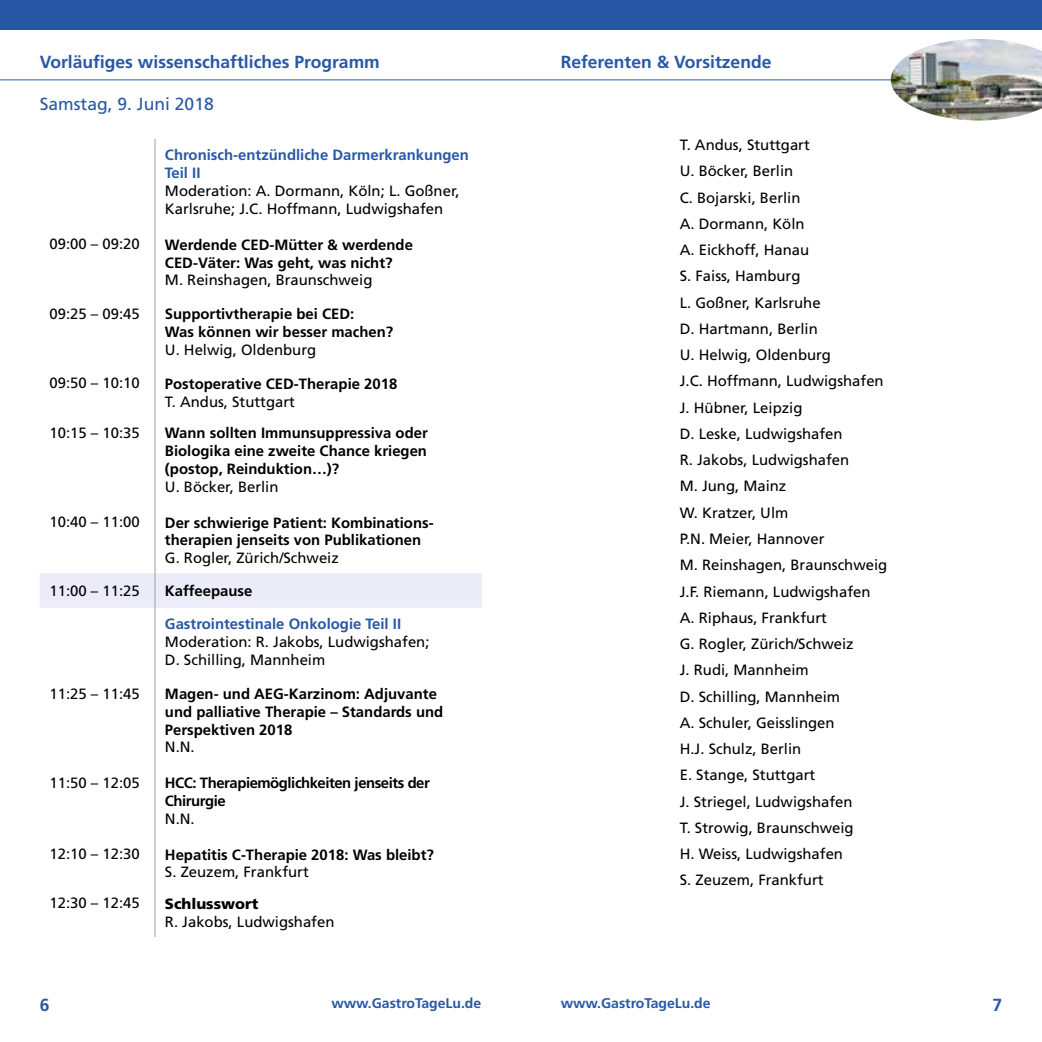
<style>
.page{position:relative;width:1042px;height:1042px;background:#fff}
.page>*{position:absolute;margin:0;border:0;box-sizing:border-box;transform-origin:0 0}
.t1{font:700 17.5px "Frutiger";color:#2858a5}
.t2{font:17.5px "Frutiger";color:#2858a5}
.t3{font:14.88px/26.2px "Frutiger";color:#000}
.t4{font:700 14.88px/17.8px "Frutiger";color:#000}
.t5{font:700 14.88px/17.8px "Frutiger";color:#2858a5}
.t6{font:700 14.88px/17.8px "Frutiger";letter-spacing:-.03em;color:#000}
.t7{font:900 14.88px "Frutiger";color:#000}
.t8{font:700 14px "Frutiger";color:#2858a5}
</style>
<div class="page">
<div style="left:0;top:0;width:1042px;height:30px;background:#2858a5"></div>
<hr style="left:0;top:79px;width:935px;height:1px;background:#2858a5">
<img style="left:891px;top:39px;width:151px;height:82px">
<div style="left:40px;top:573px;width:442px;height:35px;background:#ebecf8"></div>
<hr style="left:155px;top:139px;width:1px;height:89px;background:#9d9d9c">
<hr style="left:155px;top:228px;width:1px;height:70px;background:#9d9d9c">
<hr style="left:155px;top:298px;width:1px;height:69px;background:#9d9d9c">
<hr style="left:155px;top:367px;width:1px;height:50px;background:#9d9d9c">
<hr style="left:155px;top:417px;width:1px;height:156px;background:#9d9d9c">
<hr style="left:155px;top:573px;width:1px;height:35px;background:#9d9d9c">
<hr style="left:155px;top:608px;width:1px;height:69px;background:#9d9d9c">
<hr style="left:155px;top:677px;width:1px;height:210px;background:#9d9d9c">
<hr style="left:155px;top:887px;width:1px;height:50px;background:#9d9d9c">
<p class="t1" style="left:40px;top:52px;width:342px">Vorläufiges wissenschaftliches Programm</p>
<p class="t2" style="left:40px;top:94px;width:176px">Samstag, 9. Juni 2018</p>
<p class="t5" style="left:165px;top:146px;width:305px">Chronisch-entzündliche Darmerkrankungen<br>Teil II</p>
<p class="t3" style="left:165px;top:182px;width:296px;line-height:17.8px">Moderation: A. Dormann, Köln; L. Goßner,<br>Karlsruhe; J.C. Hoffmann, Ludwigshafen</p>
<p class="t3" style="left:50px;top:231px;width:92px">09:00 – 09:20</p>
<p class="t4" style="left:165px;top:235px;width:249px">Werdende CED-Mütter &amp; werdende<br>CED-Väter: Was geht, was nicht?</p>
<p class="t3" style="left:165px;top:267px;width:209px">M. Reinshagen, Braunschweig</p>
<p class="t3" style="left:50px;top:301px;width:92px">09:25 – 09:45</p>
<p class="t4" style="left:165px;top:305px;width:230px">Supportivtherapie bei CED:<br>Was können wir besser machen?</p>
<p class="t3" style="left:165px;top:337px;width:153px">U. Helwig, Oldenburg</p>
<p class="t3" style="left:50px;top:370px;width:92px">09:50 – 10:10</p>
<p class="t4" style="left:165px;top:374px;width:234px">Postoperative CED-Therapie 2018</p>
<p class="t3" style="left:165px;top:388px;width:132px">T. Andus, Stuttgart</p>
<p class="t3" style="left:50px;top:420px;width:92px">10:15 – 10:35</p>
<p class="t4" style="left:165px;top:424px;width:264px;text-align:justify">Wann sollten Immunsuppressiva oder Biologika eine zweite Chance kriegen (postop, Reinduktion…)?</p>
<p class="t3" style="left:165px;top:474px;width:115px">U. Böcker, Berlin</p>
<p class="t4" style="left:165px;top:513px;width:270px">Der schwierige Patient: Kombinations&shy;therapien jenseits von Publikationen</p>
<p class="t3" style="left:165px;top:545px;width:175px">G. Rogler, Zürich/Schweiz</p>
<p class="t3" style="left:50px;top:509px;width:92px">10:40 – 11:00</p>
<p class="t3" style="left:50px;top:578px;width:92px">11:00 – 11:25</p>
<p class="t4" style="left:165px;top:582px;width:89px">Kaffeepause</p>
<p class="t5" style="left:165px;top:615px;width:238px">Gastrointestinale Onkologie Teil II</p>
<p class="t3" style="left:165px;top:633px;width:266px;line-height:17.8px">Moderation: R. Jakobs, Ludwigshafen;<br>D. Schilling, Mannheim</p>
<p class="t3" style="left:50px;top:680px;width:92px">11:25 – 11:45</p>
<p class="t4" style="left:165px;top:685px;width:280px">Magen- und AEG-Karzinom: Adjuvante und palliative Therapie – Standards und<br>Perspektiven 2018</p>
<p class="t3" style="left:165px;top:734px;width:31px">N.N.</p>
<p class="t6" style="left:165px;top:774px;width:266px">HCC: Therapiemöglichkeiten jenseits der<br>Chirurgie</p>
<p class="t3" style="left:165px;top:805px;width:31px">N.N.</p>
<p class="t4" style="left:165px;top:845px;width:270px">Hepatitis C-Therapie 2018: Was bleibt?</p>
<p class="t3" style="left:165px;top:859px;width:145px">S. Zeuzem, Frankfurt</p>
<p class="t3" style="left:50px;top:769px;width:92px">11:50 – 12:05</p>
<p class="t3" style="left:50px;top:841px;width:92px">12:10 – 12:30</p>
<p class="t3" style="left:50px;top:890px;width:92px">12:30 – 12:45</p>
<p class="t7" style="left:165px;top:895px;width:95px">Schlusswort</p>
<p class="t3" style="left:165px;top:909px;width:171px">R. Jakobs, Ludwigshafen</p>
<p class="t1" style="left:561px;top:52px;width:212px">Referenten &amp; Vorsitzende</p>
<p class="t3" style="left:680px;top:132px;width:209px">T. Andus, Stuttgart<br>U. Böcker, Berlin<br>C. Bojarski, Berlin<br>A. Dormann, Köln<br>A. Eickhoff, Hanau<br>S. Faiss, Hamburg<br>L. Goßner, Karlsruhe<br>D. Hartmann, Berlin<br>U. Helwig, Oldenburg<br>J.C. Hoffmann, Ludwigshafen<br>J. Hübner, Leipzig<br>D. Leske, Ludwigshafen<br>R. Jakobs, Ludwigshafen<br>M. Jung, Mainz<br>W. Kratzer, Ulm<br>P.N. Meier, Hannover<br>M. Reinshagen, Braunschweig<br>J.F. Riemann, Ludwigshafen<br>A. Riphaus, Frankfurt<br>G. Rogler, Zürich/Schweiz<br>J. Rudi, Mannheim<br>D. Schilling, Mannheim<br>A. Schuler, Geisslingen<br>H.J. Schulz, Berlin<br>E. Stange, Stuttgart<br>J. Striegel, Ludwigshafen<br>T. Strowig, Braunschweig<br>H. Weiss, Ludwigshafen<br>S. Zeuzem, Frankfurt</p>
<p class="t1" style="left:40px;top:994px;width:11px">6</p>
<p class="t8" style="left:331px;top:995px;width:151px">www.GastroTageLu.de</p>
<p class="t8" style="left:561px;top:995px;width:151px">www.GastroTageLu.de</p>
<p class="t1" style="left:992px;top:994px;width:11px">7</p>
</div>
